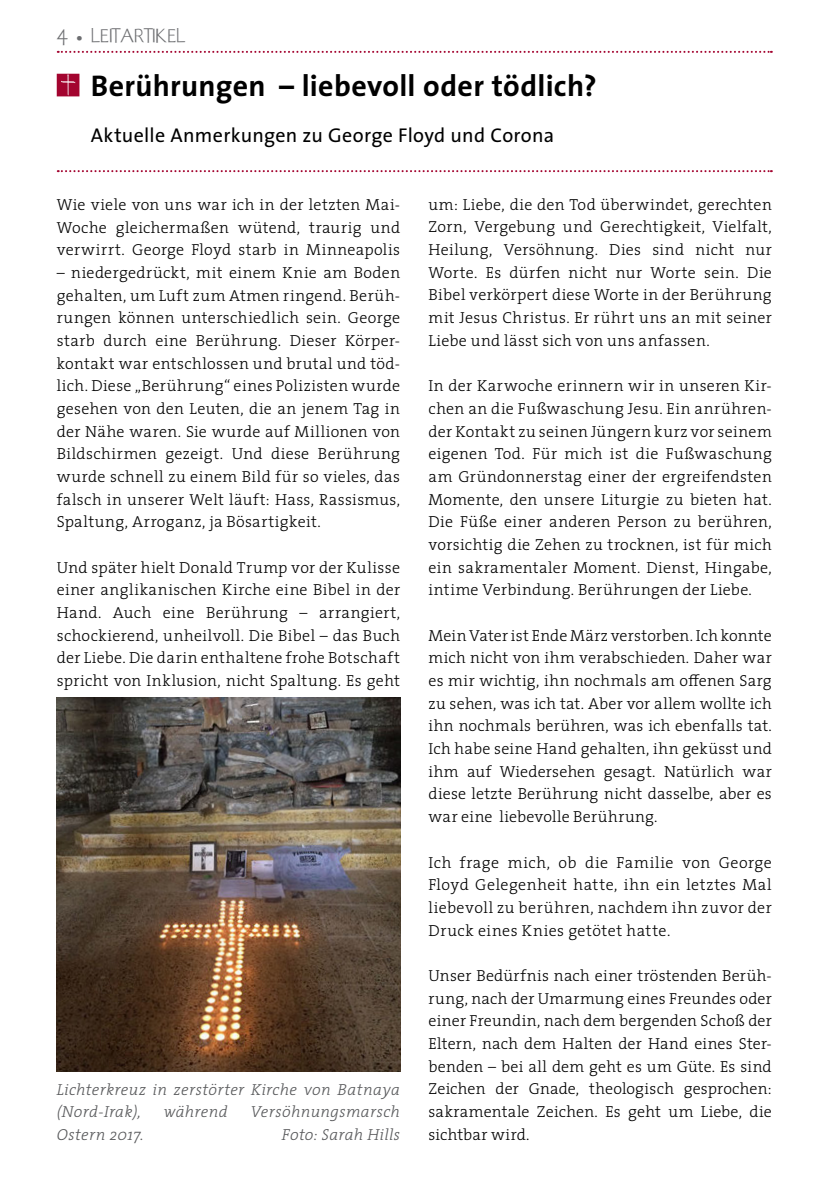
<style>
.page{position:relative;width:840px;height:1191px;background:#fff}
.page>*{position:absolute;margin:0;border:0;box-sizing:border-box;transform-origin:0 0}
.ÜBERSCHRIFT_1_mit_fo{font:700 30px "The Sans";letter-spacing:.01em;color:#000}
.ÜBERSCHRIFT_2{font:20px "The Sans";letter-spacing:.015em;color:#000}
.t1{font:300 16px/22.6px "The Serif";letter-spacing:.02em;color:#000;text-align:justify}
.BILDUNTERSCHRIFT{font:italic 300 16px/22.6px "The Serif";letter-spacing:.025em;color:#58595b}
.t2{font:16px "Coventry";color:#6d6e71}
</style>
<div class="page">
<svg style="left:58px;top:51px;width:713px;height:2px"></svg>
<svg style="left:58px;top:170px;width:713px;height:2px"></svg>
<svg style="left:57px;top:74px;width:22px;height:22px"></svg>
<img style="left:57px;top:697px;width:343px;height:374px">
<p class="t2" style="left:57px;top:27px;width:54px">4 • LEITARTIKEL</p>
<p class="ÜBERSCHRIFT_1_mit_fo" style="left:91px;top:61px;width:507px">Berührungen – liebevoll oder tödlich?</p>
<p class="ÜBERSCHRIFT_2" style="left:91px;top:118px;width:465px">Aktuelle Anmerkungen zu George Floyd und Corona</p>
<p class="t1" style="left:57px;top:193px;width:345px">Wie viele von uns war ich in der letzten Mai-Woche gleichermaßen wütend, traurig und verwirrt. George Floyd starb in Minneapolis</p>
<p class="t1" style="left:57px;top:261px;width:345px">– niedergedrückt, mit einem Knie am Boden gehalten, um Luft zum Atmen ringend. Berüh&shy;rungen können unterschiedlich sein. George starb durch eine Berührung. Dieser Körper&shy;kontakt war entschlossen und brutal und töd&shy;lich. Diese „Berührung“ eines Polizisten wurde gesehen von den Leuten, die an jenem Tag in der Nähe waren. Sie wurde auf Millionen von Bildschirmen gezeigt. Und diese Berührung wurde schnell zu einem Bild für so vieles, das falsch in unserer Welt läuft: Hass, Rassismus, Spaltung, Arroganz, ja Bösartigkeit.</p>
<p class="t1" style="left:57px;top:555px;width:345px">Und später hielt Donald Trump vor der Kulisse einer anglikanischen Kirche eine Bibel in der Hand. Auch eine Berührung – arrangiert, schockierend, unheilvoll. Die Bibel – das Buch der Liebe. Die darin enthaltene frohe Botschaft spricht von Inklusion, nicht Spaltung. Es geht</p>
<p class="BILDUNTERSCHRIFT" style="left:57px;top:1077px;width:344px">Lichterkreuz in zerstörter Kirche von Batnaya (Nord-Irak),</p>
<p class="BILDUNTERSCHRIFT" style="left:164px;top:1100px;width:65px">während</p>
<p class="BILDUNTERSCHRIFT" style="left:250px;top:1100px;width:151px">Versöhnungsmarsch</p>
<p class="BILDUNTERSCHRIFT" style="left:57px;top:1122px;width:89px">Ostern 2017.</p>
<p class="BILDUNTERSCHRIFT" style="left:282px;top:1122px;width:120px">Foto: Sarah Hills</p>
<p class="t1" style="left:428px;top:192px;width:344px">um: Liebe, die den Tod überwindet, gerechten Zorn, Vergebung und Gerechtigkeit, Vielfalt, Heilung, Versöhnung. Dies sind nicht nur Worte. Es dürfen nicht nur Worte sein. Die Bibel verkörpert diese Worte in der Berührung mit Jesus Christus. Er rührt uns an mit seiner Liebe und lässt sich von uns anfassen.</p>
<p class="t1" style="left:428px;top:374px;width:345px">In der Karwoche erinnern wir in unseren Kir&shy;chen an die Fußwaschung Jesu. Ein anrühren&shy;der Kontakt zu seinen Jüngern kurz vor seinem eigenen Tod. Für mich ist die Fußwaschung am Gründonnerstag einer der ergreifendsten Momente, den unsere Liturgie zu bieten hat.<br>Die Füße einer anderen Person zu berühren, vorsichtig die Zehen zu trocknen, ist für mich ein sakramentaler Moment. Dienst, Hingabe, intime Verbindung. Berührungen der Liebe.</p>
<p class="t1" style="left:428px;top:623px;width:345px">Mein Vater ist Ende März verstorben. Ich konnte mich nicht von ihm verabschieden. Daher war es mir wichtig, ihn nochmals am offenen Sarg zu sehen, was ich tat. Aber vor allem wollte ich ihn nochmals berühren, was ich ebenfalls tat.<br>Ich habe seine Hand gehalten, ihn geküsst und ihm auf Wiedersehen gesagt. Natürlich war diese letzte Berührung nicht dasselbe, aber es war eine liebevolle Berührung.</p>
<p class="t1" style="left:428px;top:850px;width:344px">Ich frage mich, ob die Familie von George Floyd Gelegenheit hatte, ihn ein letztes Mal liebevoll zu berühren, nachdem ihn zuvor der Druck eines Knies getötet hatte.</p>
<p class="t1" style="left:428px;top:963px;width:345px">Unser Bedürfnis nach einer tröstenden Berüh&shy;rung, nach der Umarmung eines Freundes oder einer Freundin, nach dem bergenden Schoß der Eltern, nach dem Halten der Hand eines Ster&shy;benden – bei all dem geht es um Güte. Es sind Zeichen der Gnade, theologisch gesprochen: sakramentale Zeichen. Es geht um Liebe, die sichtbar wird.</p>
</div>
